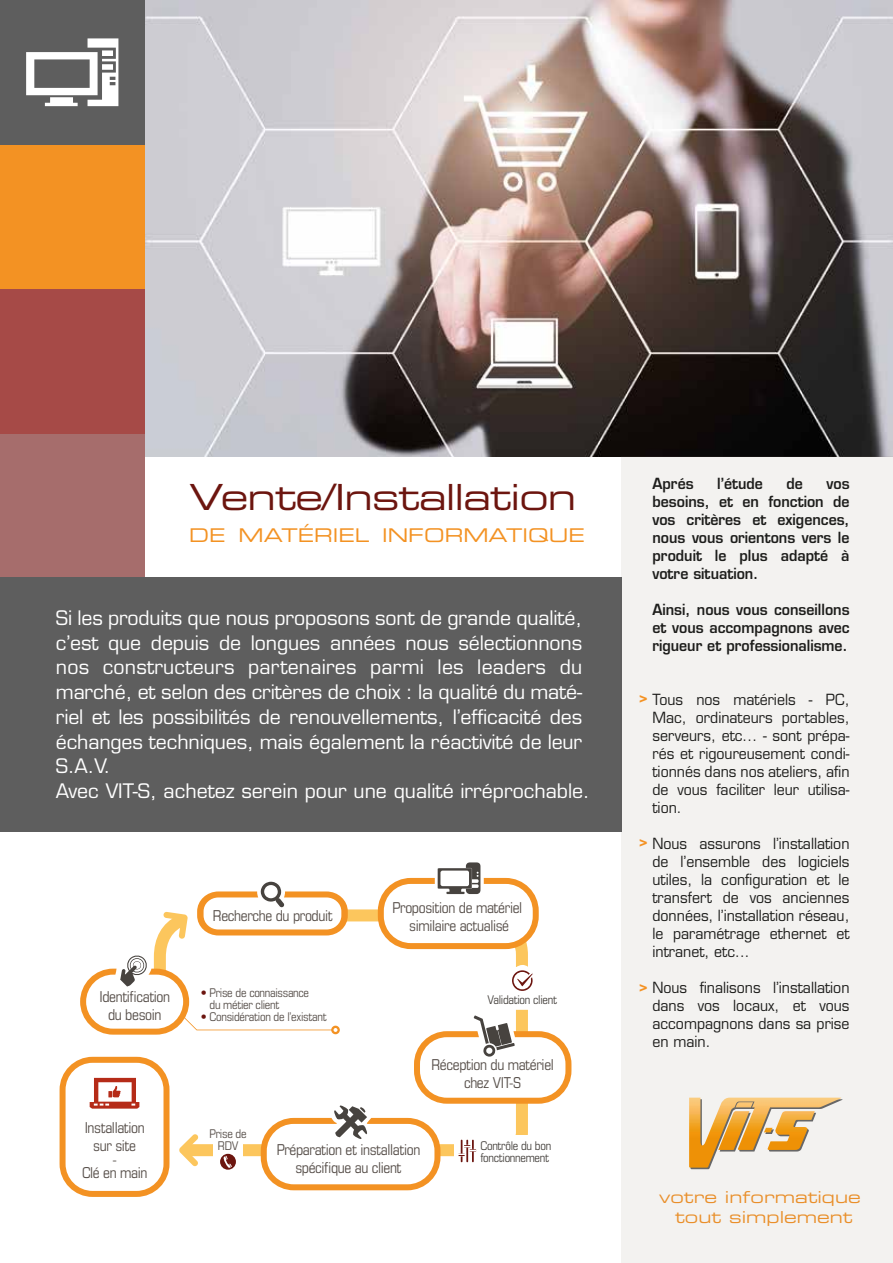
<style>
.page{position:relative;width:893px;height:1263px;background:#fff}
.page>*{position:absolute;margin:0;border:0;box-sizing:border-box;transform-origin:0 0}
.t1{font:36px "Eurostile LT Std Ex 2";letter-spacing:-.025em;color:#6c150f}
.t2{font:19.5px/24.8px "Eurostile LT Std";letter-spacing:-.005em;color:#fff}
.t3{font:18.9px "Eurostile LT Std Ex 2";color:#f39223}
.t4{font:16.5px/19.8px "Eurostile LT Std Ex 2";color:#f39223;text-align:center}
.t5{font:15px/18px "Eurostile LT Std";color:#1d1d1b;text-align:justify;scale:.94 1}
.t6{font:600 15px/18px "Eurostile LT Std";color:#1d1d1b;text-align:justify;scale:.94 1}
.t7{font:condensed 15px/18px "Eurostile LT Std";letter-spacing:-.025em;color:#564e49;text-align:center}
.t8{font:700 15px "Eurostile LT Std";color:#f39223;scale:.94 1}
.t9{font:condensed 12px/12px "Eurostile LT Std";letter-spacing:-.025em;color:#564e49}
.t10{font:condensed 12px/12px "Eurostile LT Std";letter-spacing:-.025em;color:#47433f}
.s1{color:#6c150f}
.s2{font-weight:700;color:#f39223}
</style>
<div class="page">
<img style="left:145px;top:0;width:748px;height:456px">
<div style="left:0;top:289px;width:145px;height:145px;background:#a64a47"></div>
<div style="left:0;top:145px;width:145px;height:144px;background:#f39223"></div>
<div style="left:0;top:0;width:145px;height:145px;background:#5e5e5e"></div>
<div style="left:0;top:434px;width:145px;height:144px;background:#a66d6c"></div>
<div style="left:621px;top:456px;width:272px;height:807px;background:#f3f2f0"></div>
<div style="left:0;top:578px;width:621px;height:254px;background:#5e5e5e"></div>
<img style="left:689px;top:1098px;width:153px;height:69px">
<svg style="left:26px;top:38px;width:92px;height:68px"></svg>
<div style="left:60px;top:1057px;width:110px;height:140px;border:6px solid #f39223;border-radius:30px"></div>
<svg style="left:80px;top:862px;width:491px;height:328px"></svg>
<h1 class="t1" style="left:189px;top:472px;width:389px">Vente/Installation</h1>
<p class="t3" style="left:189px;top:522px;width:397px">DE MATÉRIEL INFORMATIQUE</p>
<p class="t2" style="left:56px;top:606px;width:536px">Si les produits que nous proposons sont de grande qualité, c’est que depuis de longues années nous sélectionnons nos constructeurs partenaires parmi les leaders du marché, et selon des critères de choix : la qualité du maté&shy;riel et les possibilités de renouvellements, l’efficacité des échanges techniques, mais également la réactivité de leur S.A.V.<br>Avec VIT-S, achetez serein pour une qualité irréprochable.</p>
<p class="t7" style="left:99px;top:987px;width:72px">Identification du besoin</p>
<p class="t7" style="left:85px;top:1118px;width:62px">Installation sur site</p>
<p class="t7" style="left:82px;top:1152px;width:67px;line-height:13.5px">-<br>Clé en main</p>
<p class="t7" style="left:213px;top:906px;width:121px">Recherche du produit</p>
<p class="t9" style="left:210px;top:987px;width:101px;text-indent:-9px"><span class="s1">•</span> Prise de connaissance du métier client</p>
<p class="t9" style="left:201px;top:1011px;width:127px"><span class="s1">•</span> Considération de l’existant</p>
<p class="t7" style="left:392px;top:898px;width:131px">Proposition de matériel similaire actualisé</p>
<p class="t10" style="left:488px;top:994px;width:71px">Validation client</p>
<p class="t7" style="left:431px;top:1055px;width:124px">Réception du matériel chez VIT-S</p>
<p class="t9" style="left:210px;top:1127px;width:39px;text-align:center">Prise de<br>RDV</p>
<p class="t7" style="left:277px;top:1141px;width:145px">Préparation et installation spécifique au client</p>
<p class="t10" style="left:480px;top:1140px;width:72px">Contrôle du bon fonctionnement</p>
<p class="t6" style="left:652px;top:474px;width:45px">Aprés</p>
<p class="t6" style="left:717px;top:474px;width:50px">l’étude</p>
<p class="t6" style="left:786px;top:474px;width:19px">de</p>
<p class="t6" style="left:652px;top:474px;width:211px;text-indent:174px">vos besoins, et en fonction de vos critères et exigences, nous vous orientons vers le produit le plus adapté à votre situation.</p>
<p class="t6" style="left:652px;top:600px;width:211px">Ainsi, nous vous conseillons et vous accompagnons avec rigueur et professionalisme.</p>
<p class="t5" style="left:652px;top:691px;width:211px">Tous nos matériels - PC, Mac, ordinateurs portables, serveurs, etc... - sont prépa&shy;rés et rigoureusement condi&shy;tionnés dans nos ateliers, afin de vous faciliter leur utilisa&shy;tion.</p>
<p class="t5" style="left:652px;top:835px;width:211px">Nous assurons l’installation de l’ensemble des logiciels utiles, la configuration et le transfert de vos anciennes données, l’installation réseau, le paramétrage ethernet et intranet, etc...</p>
<p class="t5" style="left:652px;top:979px;width:211px;text-indent:-13px"><span class="s2">&gt;</span> Nous finalisons l’installation dans vos locaux, et vous accompagnons dans sa prise en main.</p>
<p class="t8" style="left:639px;top:688px;width:11px">&gt;</p>
<p class="t8" style="left:639px;top:832px;width:11px">&gt;</p>
<p class="t4" style="left:659px;top:1187px;width:203px">votre informatique tout simplement</p>
</div>
